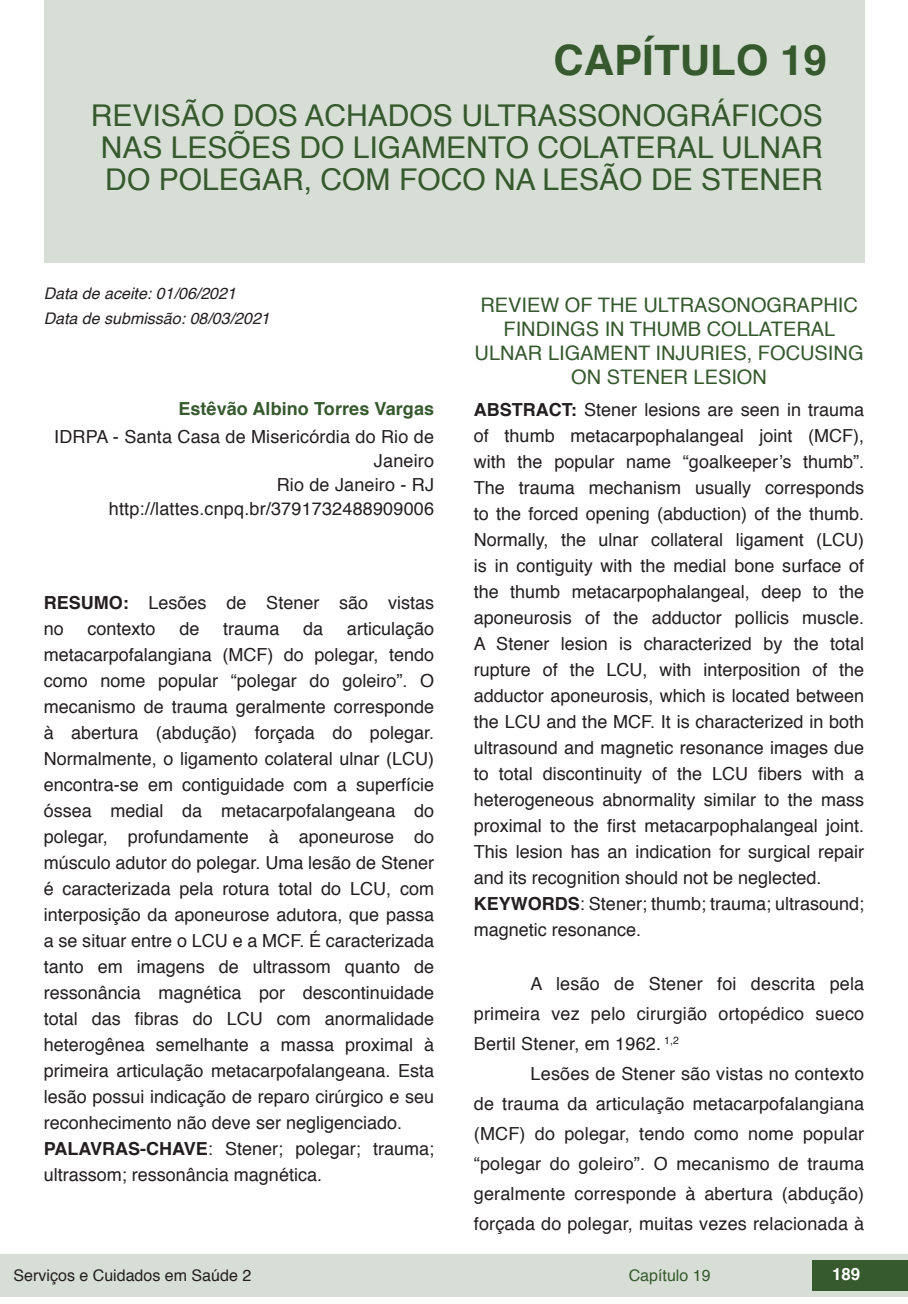
<style>
.page{position:relative;width:908px;height:1304px;background:#fff}
.page>*{position:absolute;margin:0;border:0;box-sizing:border-box;transform-origin:0 0}
.capítulos{font:700 42px "Helvetica";color:#36592e}
.nome_artigos{font:30px/32px "Helvetica";color:#36592e;text-align:center}
.título_Inglês{font:20px/24px "Helvetica";color:#36592e;text-align:center}
.Resumos_e_PC_TXT{font:18px/26px "Helvetica";color:#231f20}
.txt{font:18px/30px "Helvetica";letter-spacing:.01em;color:#231f20;text-align:justify}
.info_autores{font:18px/24px "Helvetica";letter-spacing:.01em;color:#231f20;text-align:right}
.nome_autores{font:700 18px "Helvetica";letter-spacing:.005em;color:#36592e}
.t1{font:700 16.8px "Helvetica";color:#fff}
.data{font:italic 16px "Helvetica";color:#231f20}
.t2{font:16px "Helvetica";color:#231f20}
.t3{font:16px "Helvetica";color:#36592e}
.s1{font-weight:700}
</style>
<div class="page">
<div style="left:0;top:1254px;width:906px;height:43px;background:#d7ded5"></div>
<div style="left:812px;top:1261px;width:95px;height:30px;background:#36592e"></div>
<div style="left:44px;top:0;width:819px;height:263px;background:#d7ded5"></div>
<p class="capítulos" style="left:553px;top:26px;width:275px">CAPÍTULO 19</p>
<p class="nome_artigos" style="left:91px;top:101px;width:733px">REVISÃO DOS ACHADOS ULTRASSONOGRÁFICOS<br>NAS LESÕES DO LIGAMENTO COLATERAL ULNAR<br>DO POLEGAR, COM FOCO NA LESÃO DE STENER</p>
<p class="data" style="left:44px;top:280px;width:194px">Data de aceite: 01/06/2021</p>
<p class="data" style="left:44px;top:306px;width:227px">Data de submissão: 08/03/2021</p>
<p class="nome_autores" style="left:178px;top:395px;width:257px">Estêvão Albino Torres Vargas</p>
<p class="info_autores" style="left:54px;top:425px;width:381px">IDRPA - Santa Casa de Misericórdia do Rio de<br>Janeiro</p>
<p class="info_autores" style="left:276px;top:473px;width:159px">Rio de Janeiro - RJ</p>
<p class="info_autores" style="left:109px;top:497px;width:326px">http://lattes.cnpq.br/3791732488909006</p>
<p class="Resumos_e_PC_TXT" style="left:44px;top:590px;width:392px"><span class="s1">RESUMO:</span> Lesões de Stener são vistas no</p>
<p class="Resumos_e_PC_TXT" style="left:87px;top:616px;width:70px">contexto</p>
<p class="Resumos_e_PC_TXT" style="left:179px;top:616px;width:22px">de</p>
<p class="Resumos_e_PC_TXT" style="left:223px;top:616px;width:58px">trauma</p>
<p class="Resumos_e_PC_TXT" style="left:303px;top:616px;width:22px">da</p>
<p class="Resumos_e_PC_TXT" style="left:44px;top:616px;width:392px;text-align:justify;text-indent:303px">articulação metacarpofalangiana (MCF) do polegar, tendo como nome popular “polegar do goleiro”. O mecanismo de trauma geralmente corresponde à abertura (abdução) forçada do polegar.<br>Normalmente, o ligamento colateral ulnar (LCU) encontra-se em contiguidade com a superfície óssea medial da metacarpofalangeana do polegar, profundamente à aponeurose do músculo adutor do polegar. Uma lesão de Stener é caracterizada pela rotura total do LCU, com interposição da aponeurose adutora, que passa a se situar entre o LCU e a MCF. É caracterizada tanto em imagens de ultrassom quanto de ressonância magnética por descontinuidade total das fibras do LCU com anormalidade heterogênea semelhante a massa proximal à primeira articulação metacarpofalangeana. Esta lesão possui indicação de reparo cirúrgico e seu reconhecimento não deve ser negligenciado.</p>
<p class="Resumos_e_PC_TXT" style="left:44px;top:1136px;width:392px"><span class="s1">PALAVRAS-CHAVE</span>: Stener; polegar; trauma; ultrassom; ressonância magnética.</p>
<p class="título_Inglês" style="left:474px;top:294px;width:390px">REVIEW OF THE ULTRASONOGRAPHIC<br>FINDINGS IN THUMB COLLATERAL<br>ULNAR LIGAMENT INJURIES, FOCUSING<br>ON STENER LESION</p>
<p class="Resumos_e_PC_TXT" style="left:473px;top:397px;width:392px;text-align:justify"><span class="s1">ABSTRACT:</span> Stener lesions are seen in trauma of thumb metacarpophalangeal joint (MCF), with the popular name “goalkeeper’s thumb”.<br>The trauma mechanism usually corresponds to the forced opening (abduction) of the thumb.<br>Normally, the ulnar collateral ligament (LCU) is in contiguity with the medial bone surface of the thumb metacarpophalangeal, deep to the aponeurosis of the adductor pollicis muscle.<br>A Stener lesion is characterized by the total rupture of the LCU, with interposition of the adductor aponeurosis, which is located between the LCU and the MCF. It is characterized in both ultrasound and magnetic resonance images due to total discontinuity of the LCU fibers with a heterogeneous abnormality similar to the mass proximal to the first metacarpophalangeal joint.<br>This lesion has an indication for surgical repair and its recognition should not be neglected.</p>
<p class="Resumos_e_PC_TXT" style="left:473px;top:891px;width:392px"><span class="s1">KEYWORDS</span>: Stener; thumb; trauma; ultrasound; magnetic resonance.</p>
<p class="txt" style="left:473px;top:969px;width:392px;text-indent:57px">A lesão de Stener foi descrita pela primeira vez pelo cirurgião ortopédico sueco Bertil Stener, em 1962. <sup>1,2</sup></p>
<p class="txt" style="left:473px;top:1059px;width:392px;text-indent:57px">Lesões de Stener são vistas no contexto de trauma da articulação metacarpofalangiana (MCF) do polegar, tendo como nome popular “polegar do goleiro”. O mecanismo de trauma geralmente corresponde à abertura (abdução) forçada do polegar, muitas vezes relacionada à</p>
<p class="t2" style="left:14px;top:1263px;width:239px">Serviços e Cuidados em Saúde 2</p>
<p class="t3" style="left:628px;top:1263px;width:83px">Capítulo 19</p>
<p class="t1" style="left:831px;top:1261px;width:30px">189</p>
</div>
